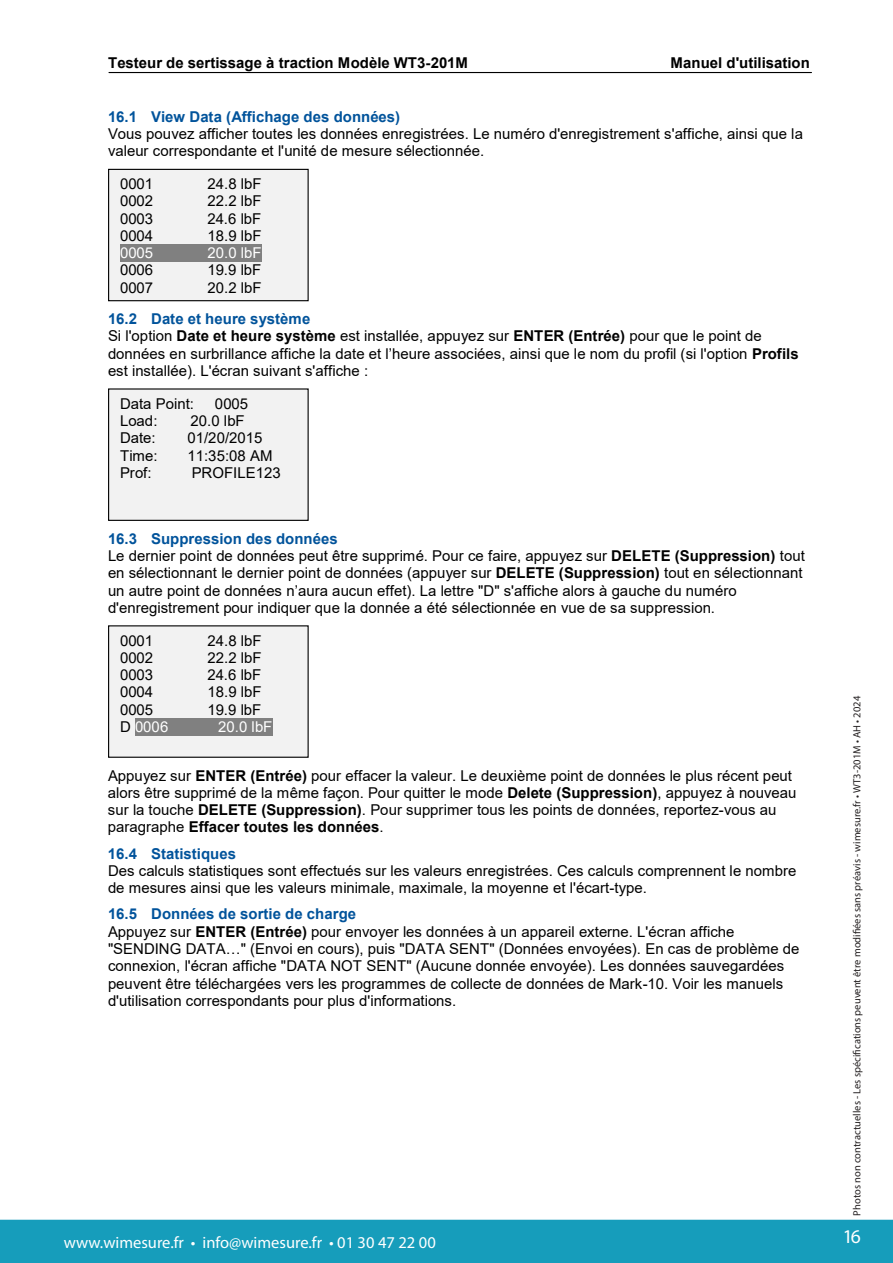
<style>
.page{position:relative;width:893px;height:1263px;background:#fff}
.page>*{position:absolute;margin:0;border:0;box-sizing:border-box;transform-origin:0 0}
.t1{font:19.5px "Myriad Pro";color:#fff}
.t2{font:16.5px "Myriad Pro";color:#fff}
.t3{font:15px/17.2px "Arial";color:#000}
.t4{font:700 15px "Arial";color:#000}
.t5{font:15px "Arial";color:#fff}
.t6{font:10.5px "Myriad Pro";color:#231f20}
.s1{font-weight:700;color:#00539b}
.s2{font-weight:700}
.s3{color:#000}
</style>
<div class="page">
<hr style="left:109px;top:72px;width:702px;height:1px;background:#000">
<div style="left:109px;top:626px;width:199px;height:131px;background:#f2f2f2"></div>
<div style="left:108px;top:625px;width:201px;height:133px;border:1px solid #000"></div>
<div style="left:135px;top:718px;width:138px;height:17px;background:#808080"></div>
<div style="left:109px;top:389px;width:199px;height:131px;background:#f2f2f2"></div>
<div style="left:108px;top:388px;width:201px;height:133px;border:1px solid #000"></div>
<div style="left:109px;top:169px;width:199px;height:132px;background:#f2f2f2"></div>
<div style="left:108px;top:169px;width:201px;height:132px;border:1px solid #000"></div>
<div style="left:120px;top:244px;width:142px;height:18px;background:#808080"></div>
<div style="left:0;top:1220px;width:893px;height:43px;background:#169dbb"></div>
<p class="t4" style="left:108px;top:52px;width:362px">Testeur de sertissage à traction Modèle WT3-201M</p>
<p class="t4" style="left:670px;top:52px;width:141px">Manuel d'utilisation</p>
<p class="t3" style="left:108px;top:108px;width:696px"><span class="s1">16.1 View Data (Affichage des données)<br></span>Vous pouvez afficher toutes les données enregistrées. Le numéro d'enregistrement s'affiche, ainsi que la valeur correspondante et l'unité de mesure sélectionnée.</p>
<p class="t3" style="left:120px;top:175px;width:35px">0001</p>
<p class="t3" style="left:208px;top:175px;width:56px">24.8 lbF</p>
<p class="t3" style="left:120px;top:192px;width:35px">0002</p>
<p class="t3" style="left:208px;top:192px;width:56px">22.2 lbF</p>
<p class="t3" style="left:120px;top:210px;width:35px">0003</p>
<p class="t3" style="left:207px;top:210px;width:55px">24.6 lbF</p>
<p class="t3" style="left:120px;top:227px;width:35px">0004</p>
<p class="t3" style="left:208px;top:227px;width:56px">18.9 lbF</p>
<p class="t5" style="left:120px;top:243px;width:35px">0005</p>
<p class="t5" style="left:208px;top:243px;width:56px">20.0 lbF</p>
<p class="t3" style="left:120px;top:261px;width:35px">0006</p>
<p class="t3" style="left:207px;top:261px;width:55px">19.9 lbF</p>
<p class="t3" style="left:120px;top:279px;width:35px">0007</p>
<p class="t3" style="left:208px;top:279px;width:56px">20.2 lbF</p>
<p class="t3" style="left:108px;top:310px;width:692px"><span class="s1">16.2 Date et heure système<br></span>Si l'option <span class="s2">Date et heure système</span> est installée, appuyez sur <span class="s2">ENTER (Entrée)</span> pour que le point de données en surbrillance affiche la date et l’heure associées, ainsi que le nom du profil (si l'option <span class="s2">Profils </span>est installée). L'écran suivant s'affiche :</p>
<p class="t3" style="left:120px;top:395px;width:75px">Data Point:</p>
<p class="t3" style="left:215px;top:395px;width:35px">0005</p>
<p class="t3" style="left:120px;top:412px;width:39px">Load:</p>
<p class="t3" style="left:191px;top:412px;width:56px">20.0 lbF</p>
<p class="t3" style="left:120px;top:429px;width:37px">Date:</p>
<p class="t3" style="left:188px;top:429px;width:76px">01/20/2015</p>
<p class="t3" style="left:120px;top:447px;width:39px">Time:</p>
<p class="t3" style="left:188px;top:447px;width:86px">11:35:08 AM</p>
<p class="t3" style="left:120px;top:464px;width:33px">Prof:</p>
<p class="t3" style="left:192px;top:464px;width:91px">PROFILE123</p>
<p class="t3" style="left:108px;top:530px;width:698px"><span class="s1">16.3 Suppression des données<br></span>Le dernier point de données peut être supprimé. Pour ce faire, appuyez sur <span class="s2">DELETE (Suppression)</span> tout en sélectionnant le dernier point de données (appuyer sur <span class="s2">DELETE (Suppression)</span> tout en sélectionnant un autre point de données n’aura aucun effet). La lettre "D" s'affiche alors à gauche du numéro d'enregistrement pour indiquer que la donnée a été sélectionnée en vue de sa suppression.</p>
<p class="t3" style="left:120px;top:632px;width:35px">0001</p>
<p class="t3" style="left:208px;top:632px;width:56px">24.8 lbF</p>
<p class="t3" style="left:120px;top:649px;width:35px">0002</p>
<p class="t3" style="left:208px;top:649px;width:56px">22.2 lbF</p>
<p class="t3" style="left:120px;top:666px;width:35px">0003</p>
<p class="t3" style="left:207px;top:666px;width:55px">24.6 lbF</p>
<p class="t3" style="left:120px;top:683px;width:35px">0004</p>
<p class="t3" style="left:208px;top:683px;width:56px">18.9 lbF</p>
<p class="t3" style="left:120px;top:701px;width:35px">0005</p>
<p class="t3" style="left:207px;top:701px;width:55px">19.9 lbF</p>
<p class="t5" style="left:120px;top:716px;width:50px"><span class="s3">D</span> 0006</p>
<p class="t5" style="left:218px;top:716px;width:56px">20.0 lbF</p>
<p class="t3" style="left:108px;top:767px;width:690px">Appuyez sur <span class="s2">ENTER (Entrée)</span> pour effacer la valeur. Le deuxième point de données le plus récent peut alors être supprimé de la même façon. Pour quitter le mode <span class="s2">Delete (Suppression)</span>, appuyez à nouveau sur la touche <span class="s2">DELETE (Suppression)</span>. Pour supprimer tous les points de données, reportez-vous au paragraphe <span class="s2">Effacer toutes les données</span>.</p>
<p class="t3" style="left:108px;top:844px;width:690px"><span class="s1">16.4 Statistiques<br></span>Des calculs statistiques sont effectués sur les valeurs enregistrées. Ces calculs comprennent le nombre de mesures ainsi que les valeurs minimale, maximale, la moyenne et l'écart-type.</p>
<p class="t3" style="left:108px;top:905px;width:693px"><span class="s1">16.5 Données de sortie de charge<br></span>Appuyez sur <span class="s2">ENTER (Entrée)</span> pour envoyer les données à un appareil externe. L'écran affiche "SENDING DATA…" (Envoi en cours), puis "DATA SENT" (Données envoyées). En cas de problème de connexion, l'écran affiche "DATA NOT SENT" (Aucune donnée envoyée). Les données sauvegardées peuvent être téléchargées vers les programmes de collecte de données de Mark-10. Voir les manuels d'utilisation correspondants pour plus d'informations.</p>
<p class="t2" style="left:64px;top:1232px;width:374px">www.wimesure.fr • info@wimesure.fr • 01 30 47 22 00</p>
<p class="t6" style="left:850px;top:1215px;width:521px;rotate:-90deg">Photos non contractuelles - Les spécifications peuvent être modifiées sans préavis - wimesure.fr • WT3-201M • AH • 2024</p>
<h1 class="t1" style="left:844px;top:1225px;width:18px">16</h1>
</div>
